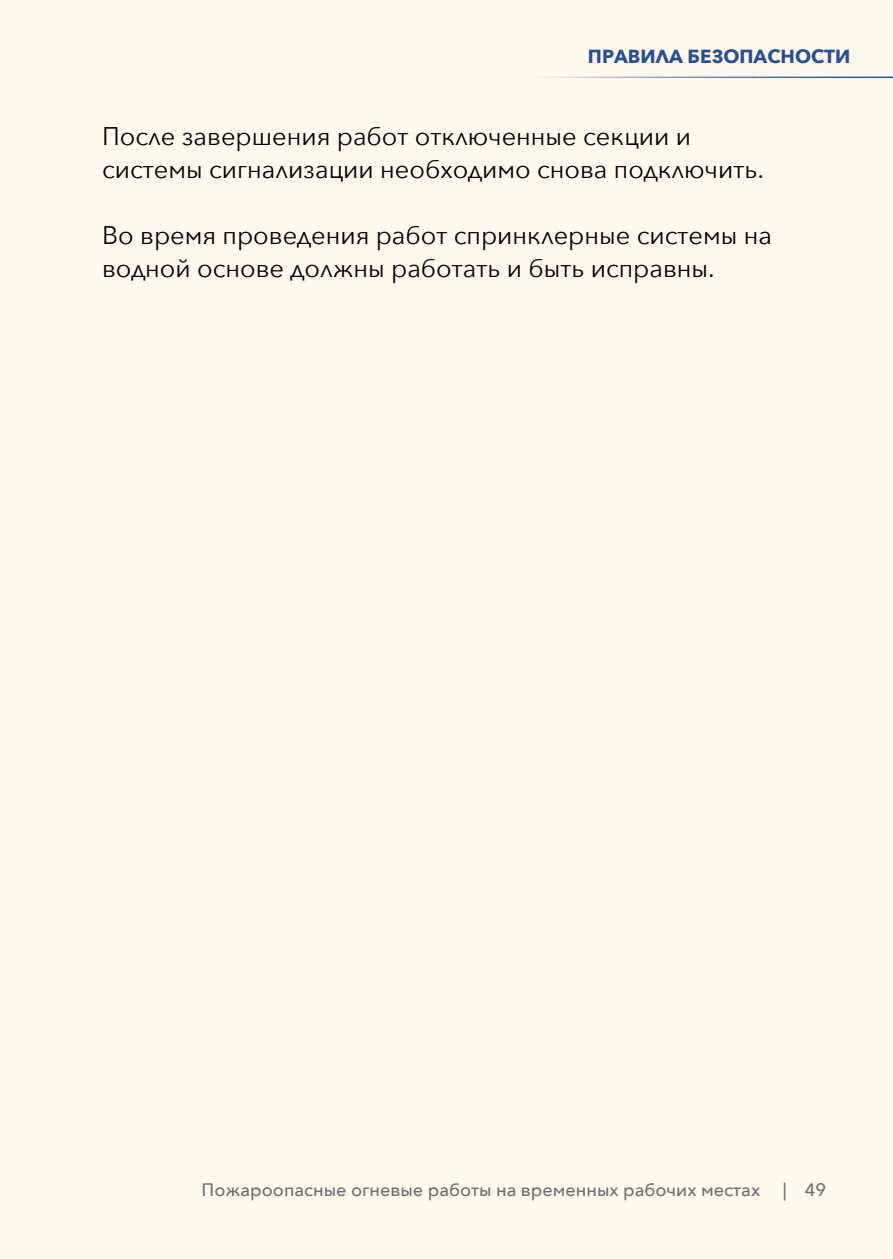
<style>
.page{position:relative;width:893px;height:1259px;background:#fff9ee}
.page>*{position:absolute;margin:0;border:0;box-sizing:border-box;transform-origin:0 0}
.t1{font:25.5px/33px "Avenir Next";color:#000}
.t2{font:700 18.9px "Avenir Next";color:#274f92}
.t3{font:500 18px "Avenir Next";color:#706f6f}
</style>
<div class="page">
<hr style="left:531px;top:77px;width:362px;height:1px;background:#274f92">
<p class="t2" style="left:588px;top:40px;width:264px">ПРАВИЛА БЕЗОПАСНОСТИ</p>
<p class="t1" style="left:102px;top:118px;width:663px">После завершения работ отключенные секции и системы сигнализации необходимо снова подключить.</p>
<p class="t1" style="left:102px;top:217px;width:672px">Во время проведения работ спринклерные системы на водной основе должны работать и быть исправны.</p>
<p class="t3" style="left:202px;top:1174px;width:560px">Пожароопасные огневые работы на временных рабочих местах</p>
<p class="t3" style="left:783px;top:1174px;width:45px">| 49</p>
</div>
